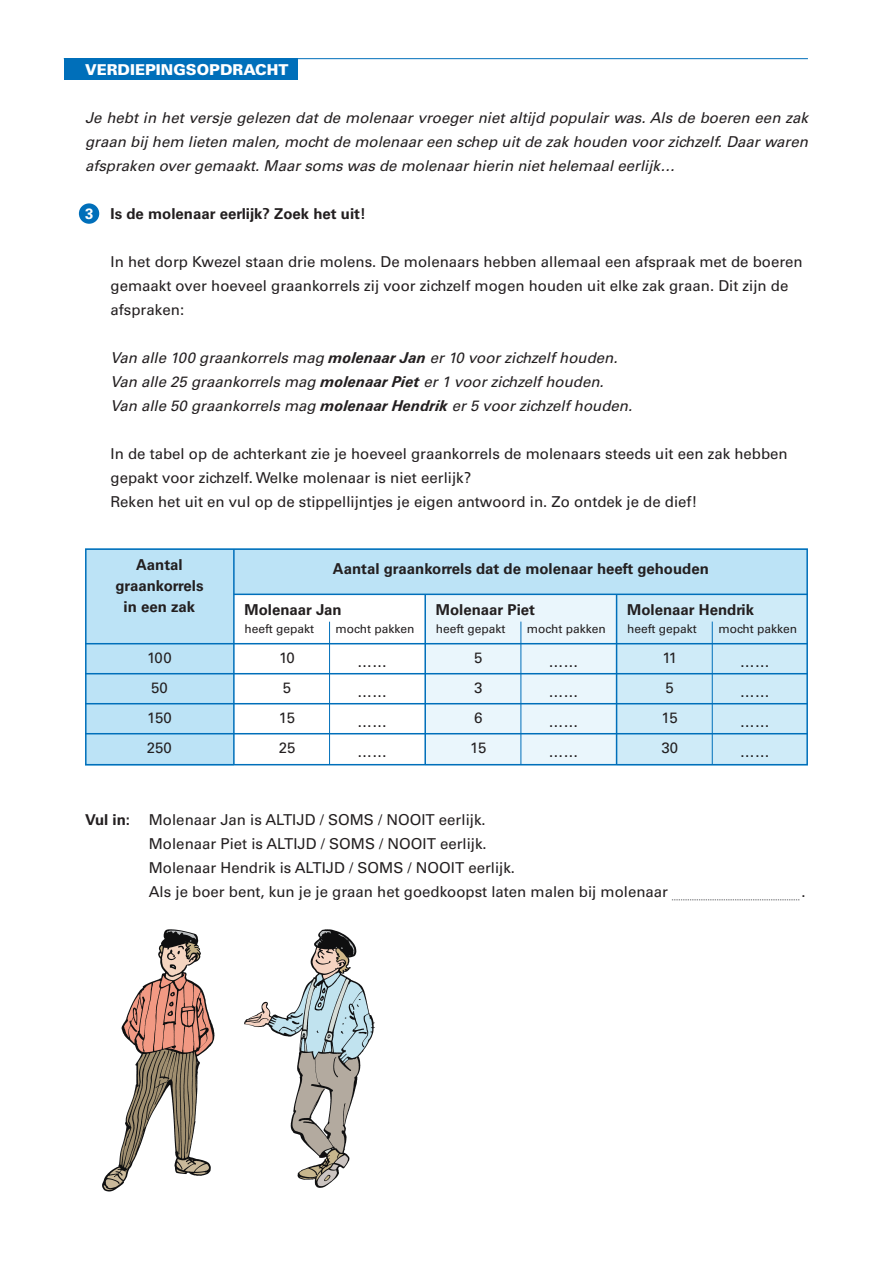
<style>
.page{position:relative;width:893px;height:1263px;background:#fff}
.page>*{position:absolute;margin:0;border:0;box-sizing:border-box;transform-origin:0 0}
.t1{font:15px/24px "Univers";color:#231f20}
.t2{font:italic 15px/24px "Univers";color:#231f20;text-align:justify}
.t3{font:700 15px/21px "Univers";color:#231f20;text-align:center}
.t4{font:900 15px "Univers";color:#fff}
.t5{font:12px "Univers";color:#231f20}
.s1{color:#fff}
.s2{font-weight:700}
</style>
<div class="page">
<img style="left:102px;top:929px;width:113px;height:263px">
<img style="left:244px;top:929px;width:131px;height:259px">
<div style="left:85px;top:548px;width:723px;height:217px;background:#bce3f6"></div>
<div style="left:234px;top:595px;width:191px;height:170px;background:#fff"></div>
<div style="left:617px;top:595px;width:191px;height:170px;background:#cfebf8"></div>
<div style="left:425px;top:595px;width:192px;height:170px;background:#eaf6fc"></div>
<hr style="left:233px;top:549px;width:2px;height:216px;background:#006fba">
<hr style="left:424px;top:595px;width:2px;height:170px;background:#006fba">
<hr style="left:616px;top:595px;width:1px;height:170px;background:#006fba">
<hr style="left:329px;top:622px;width:1px;height:143px;background:#006fba">
<hr style="left:520px;top:622px;width:1px;height:143px;background:#006fba">
<hr style="left:712px;top:622px;width:1px;height:143px;background:#006fba">
<div style="left:85px;top:548px;width:723px;height:217px;border:2px solid #006fba"></div>
<div style="left:64px;top:59px;width:234px;height:21px;background:#006fba"></div>
<div style="left:79px;top:203px;width:20px;height:21px;background:#006fba;border-radius:50%"></div>
<hr style="left:234px;top:594px;width:574px;height:1px;background:#006fba">
<hr style="left:85px;top:643px;width:723px;height:1px;background:#006fba">
<hr style="left:85px;top:673px;width:723px;height:1px;background:#006fba">
<hr style="left:85px;top:703px;width:723px;height:1px;background:#006fba">
<hr style="left:85px;top:733px;width:723px;height:1px;background:#006fba">
<svg style="left:672px;top:899px;width:127px;height:1px"></svg>
<hr style="left:64px;top:58px;width:744px;height:1px;background:#006fba">
<p class="t4" style="left:85px;top:64px;width:205px">VERDIEPINGSOPDRACHT</p>
<p class="t2" style="left:85px;top:107px;width:724px">Je hebt in het versje gelezen dat de molenaar vroeger niet altijd populair was. Als de boeren een zak graan bij hem lieten malen, mocht de molenaar een schep uit de zak houden voor zichzelf. Daar waren afspraken over gemaakt. Maar soms was de molenaar hierin niet helemaal eerlijk…</p>
<p class="t3" style="left:85px;top:204px;width:282px"><span class="s1">3</span> Is de molenaar eerlijk? Zoek het uit!</p>
<p class="t1" style="left:111px;top:251px;width:694px">In het dorp Kwezel staan drie molens. De molenaars hebben allemaal een afspraak met de boeren gemaakt over hoeveel graankorrels zij voor zichzelf mogen houden uit elke zak graan. Dit zijn de afspraken:</p>
<p class="t2" style="left:111px;top:347px;width:523px;text-align:left">Van alle 100 graankorrels mag <span class="s2">molenaar Jan</span> er 10 voor zichzelf houden.<br>Van alle 25 graankorrels mag <span class="s2">molenaar Piet</span> er 1 voor zichzelf houden.<br>Van alle 50 graankorrels mag <span class="s2">molenaar Hendrik</span> er 5 voor zichzelf houden.</p>
<p class="t1" style="left:111px;top:443px;width:679px">In de tabel op de achterkant zie je hoeveel graankorrels de molenaars steeds uit een zak hebben gepakt voor zichzelf. Welke molenaar is niet eerlijk?<br>Reken het uit en vul op de stippellijntjes je eigen antwoord in. Zo ontdek je de dief!</p>
<p class="t3" style="left:136px;top:555px;width:48px">Aantal</p>
<p class="t3" style="left:333px;top:560px;width:377px">Aantal graankorrels dat de molenaar heeft gehouden</p>
<p class="t3" style="left:115px;top:576px;width:90px">graankorrels in een zak</p>
<p class="t3" style="left:244px;top:600px;width:99px">Molenaar Jan</p>
<p class="t3" style="left:436px;top:600px;width:101px">Molenaar Piet</p>
<p class="t3" style="left:627px;top:600px;width:128px">Molenaar Hendrik</p>
<p class="t5" style="left:244px;top:624px;width:71px">heeft gepakt</p>
<p class="t5" style="left:336px;top:624px;width:80px">mocht pakken</p>
<p class="t5" style="left:436px;top:624px;width:71px">heeft gepakt</p>
<p class="t5" style="left:527px;top:624px;width:80px">mocht pakken</p>
<p class="t5" style="left:627px;top:624px;width:71px">heeft gepakt</p>
<p class="t5" style="left:718px;top:624px;width:80px">mocht pakken</p>
<p class="t1" style="left:147px;top:647px;width:26px">100</p>
<p class="t1" style="left:279px;top:647px;width:17px">10</p>
<p class="t1" style="left:474px;top:647px;width:10px">5</p>
<p class="t1" style="left:662px;top:647px;width:16px">11</p>
<p class="t1" style="left:357px;top:651px;width:32px">……</p>
<p class="t1" style="left:548px;top:651px;width:31px">……</p>
<p class="t1" style="left:151px;top:677px;width:18px">50</p>
<p class="t1" style="left:283px;top:677px;width:10px">5</p>
<p class="t1" style="left:474px;top:677px;width:10px">3</p>
<p class="t1" style="left:666px;top:677px;width:10px">5</p>
<p class="t1" style="left:357px;top:681px;width:31px">……</p>
<p class="t1" style="left:548px;top:681px;width:31px">……</p>
<p class="t1" style="left:147px;top:707px;width:26px">150</p>
<p class="t1" style="left:279px;top:707px;width:18px">15</p>
<p class="t1" style="left:474px;top:707px;width:10px">6</p>
<p class="t1" style="left:661px;top:707px;width:18px">15</p>
<p class="t1" style="left:357px;top:711px;width:32px">……</p>
<p class="t1" style="left:548px;top:711px;width:31px">……</p>
<p class="t1" style="left:147px;top:737px;width:27px">250</p>
<p class="t1" style="left:279px;top:737px;width:18px">25</p>
<p class="t1" style="left:470px;top:737px;width:18px">15</p>
<p class="t1" style="left:661px;top:737px;width:18px">30</p>
<p class="t1" style="left:357px;top:741px;width:32px">……</p>
<p class="t1" style="left:548px;top:741px;width:31px">……</p>
<p class="t3" style="left:85px;top:810px;width:47px">Vul in:</p>
<p class="t1" style="left:149px;top:809px;width:521px">Molenaar Jan is ALTIJD / SOMS / NOOIT eerlijk.<br>Molenaar Piet is ALTIJD / SOMS / NOOIT eerlijk.<br>Molenaar Hendrik is ALTIJD / SOMS / NOOIT eerlijk.<br>Als je boer bent, kun je je graan het goedkoopst laten malen bij molenaar</p>
<p class="t1" style="left:740px;top:651px;width:31px">……</p>
<p class="t1" style="left:740px;top:681px;width:32px">……</p>
<p class="t1" style="left:740px;top:711px;width:32px">……</p>
<p class="t1" style="left:740px;top:741px;width:32px">……</p>
<p class="t1" style="left:802px;top:881px;width:6px">.</p>
</div>
